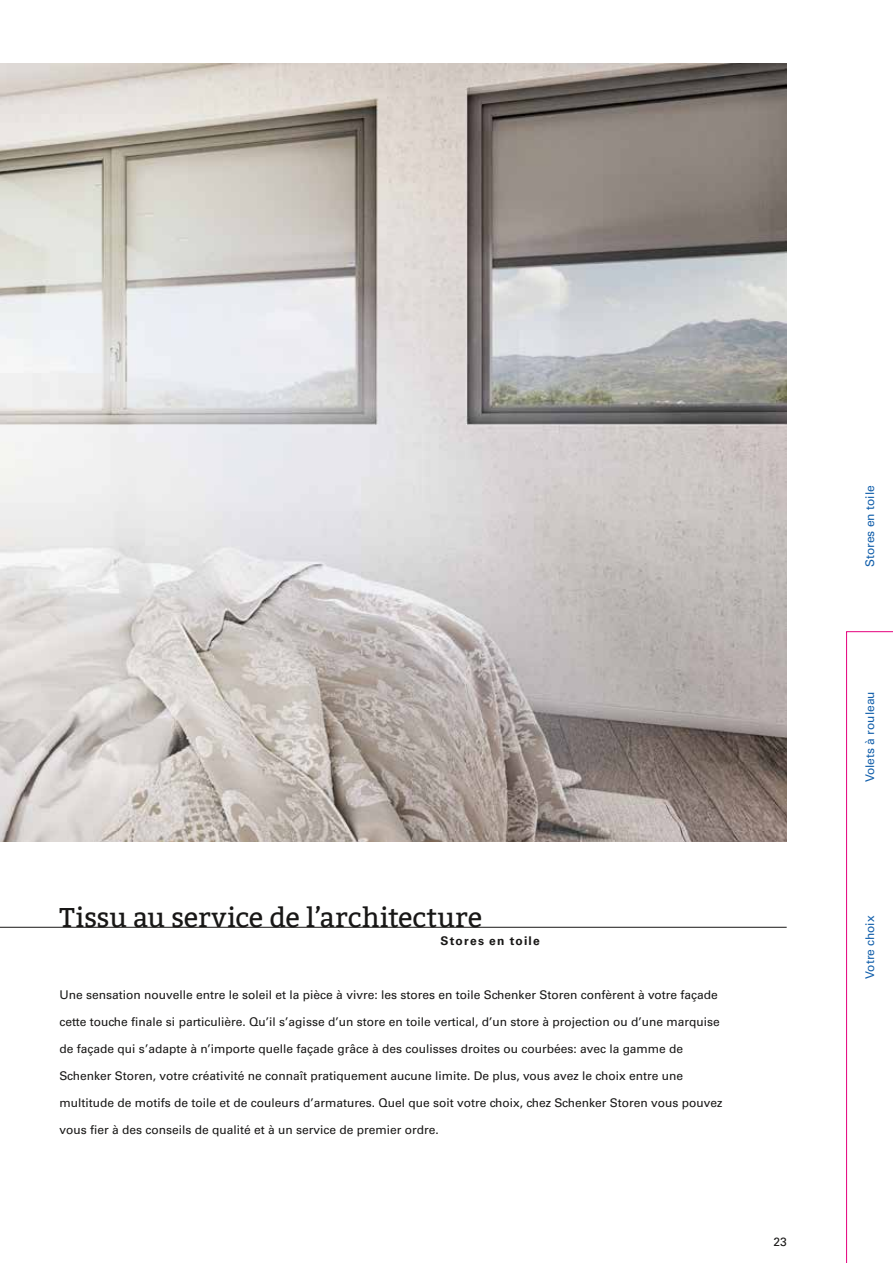
<style>
.page{position:relative;width:893px;height:1263px;background:#fff}
.page>*{position:absolute;margin:0;border:0;box-sizing:border-box;transform-origin:0 0}
.t1{font:27px "Bitter";color:#181716}
.t2{font:12px "Univers LT Std";color:#181716}
.t3{font:12px "Univers LT Std";color:#125fab}
.t4{font:700 12px "Univers LT Std";letter-spacing:.1em;color:#181716}
</style>
<div class="page">
<img style="left:0;top:64px;width:787px;height:778px">
<svg style="left:846px;top:631px;width:47px;height:632px"></svg>
<hr style="left:0;top:927px;width:787px;height:1px;background:#181716">
<h1 class="t1" style="left:60px;top:902px;width:424px">Tissu au service de l’architecture</h1>
<p class="t4" style="left:441px;top:934px;width:101px">Stores en toile</p>
<p class="t2" style="left:60px;top:988px;width:660px">Une sensation nouvelle entre le soleil et la pièce à vivre: les stores en toile Schenker Storen confèrent à votre façade</p>
<p class="t2" style="left:60px;top:1015px;width:662px">cette touche finale si particulière. Qu’il s’agisse d’un store en toile vertical, d’un store à projection ou d’une marquise</p>
<p class="t2" style="left:60px;top:1042px;width:625px">de façade qui s’adapte à n’importe quelle façade grâce à des coulisses droites ou courbées: avec la gamme de</p>
<p class="t2" style="left:60px;top:1069px;width:625px">Schenker Storen, votre créativité ne connaît pratiquement aucune limite. De plus, vous avez le choix entre une</p>
<p class="t2" style="left:60px;top:1096px;width:664px">multitude de motifs de toile et de couleurs d’armatures. Quel que soit votre choix, chez Schenker Storen vous pouvez</p>
<p class="t2" style="left:60px;top:1123px;width:381px">vous fier à des conseils de qualité et à un service de premier ordre.</p>
<p class="t2" style="left:773px;top:1235px;width:15px">23</p>
<p class="t3" style="left:863px;top:567px;width:84px;rotate:-90deg">Stores en toile</p>
<p class="t3" style="left:863px;top:782px;width:93px;rotate:-90deg">Volets à rouleau</p>
<p class="t3" style="left:863px;top:979px;width:65px;rotate:-90deg">Votre choix</p>
</div>
